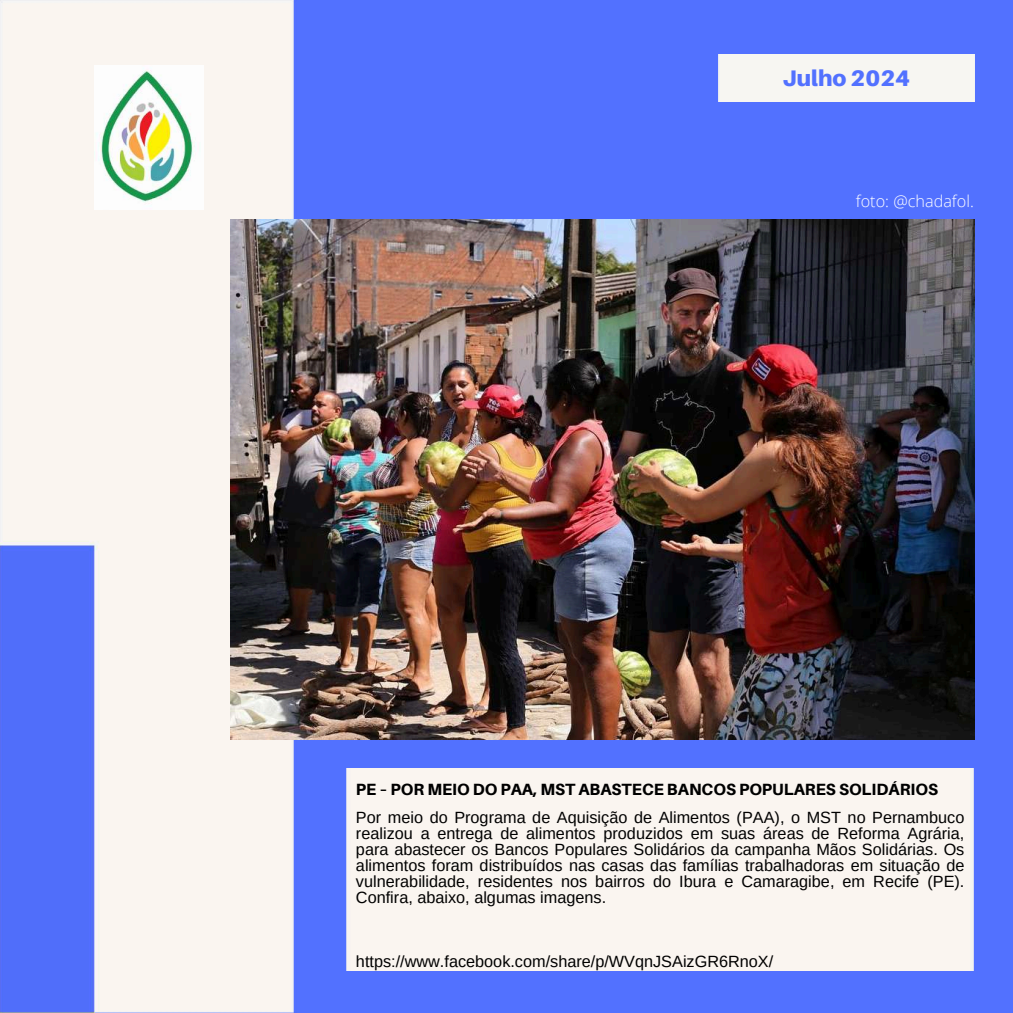
<style>
.page{position:relative;width:1013px;height:1013px;background:#fff}
.page>*{position:absolute;margin:0;border:0;box-sizing:border-box;transform-origin:0 0}
.t1{font:900 22.5px "Aileron";color:#5271ff}
.t2{font:16.25px/16px "Arimo";color:#000;text-align:justify}
.t3{font:800 16.25px "Aileron";color:#000}
.t4{font:300 16.25px "Open Sans";color:#fff}
</style>
<div class="page">
<div style="left:0;top:0;width:1012px;height:1012px;background:#5271ff"></div>
<div style="left:718px;top:54px;width:256px;height:47px;background:#f7f6f2"></div>
<div style="left:346px;top:768px;width:627px;height:202px;background:#faf5f0"></div>
<img style="left:0;top:0;width:299px;height:1012px">
<img style="left:230px;top:219px;width:744px;height:520px">
<img style="left:95px;top:65px;width:108px;height:145px">
<h1 class="t1" style="left:782px;top:64px;width:129px">Julho 2024</h1>
<p class="t4" style="left:855px;top:189px;width:119px">foto: @chadafol.</p>
<p class="t3" style="left:356px;top:779px;width:583px">PE – POR MEIO DO PAA, MST ABASTECE BANCOS POPULARES SOLIDÁRIOS</p>
<p class="t2" style="left:356px;top:809px;width:610px">Por meio do Programa de Aquisição de Alimentos (PAA), o MST no Pernambuco realizou a entrega de alimentos produzidos em suas áreas de Reforma Agrária, para abastecer os Bancos Populares Solidários da campanha Mãos Solidárias. Os alimentos foram distribuídos nas casas das famílias trabalhadoras em situação de vulnerabilidade, residentes nos bairros do Ibura e Camaragibe, em Recife (PE).<br>Confira, abaixo, algumas imagens.</p>
<p class="t2" style="left:356px;top:952px;width:419px">https://www.facebook.com/share/p/WVqnJSAizGR6RnoX/</p>
</div>
